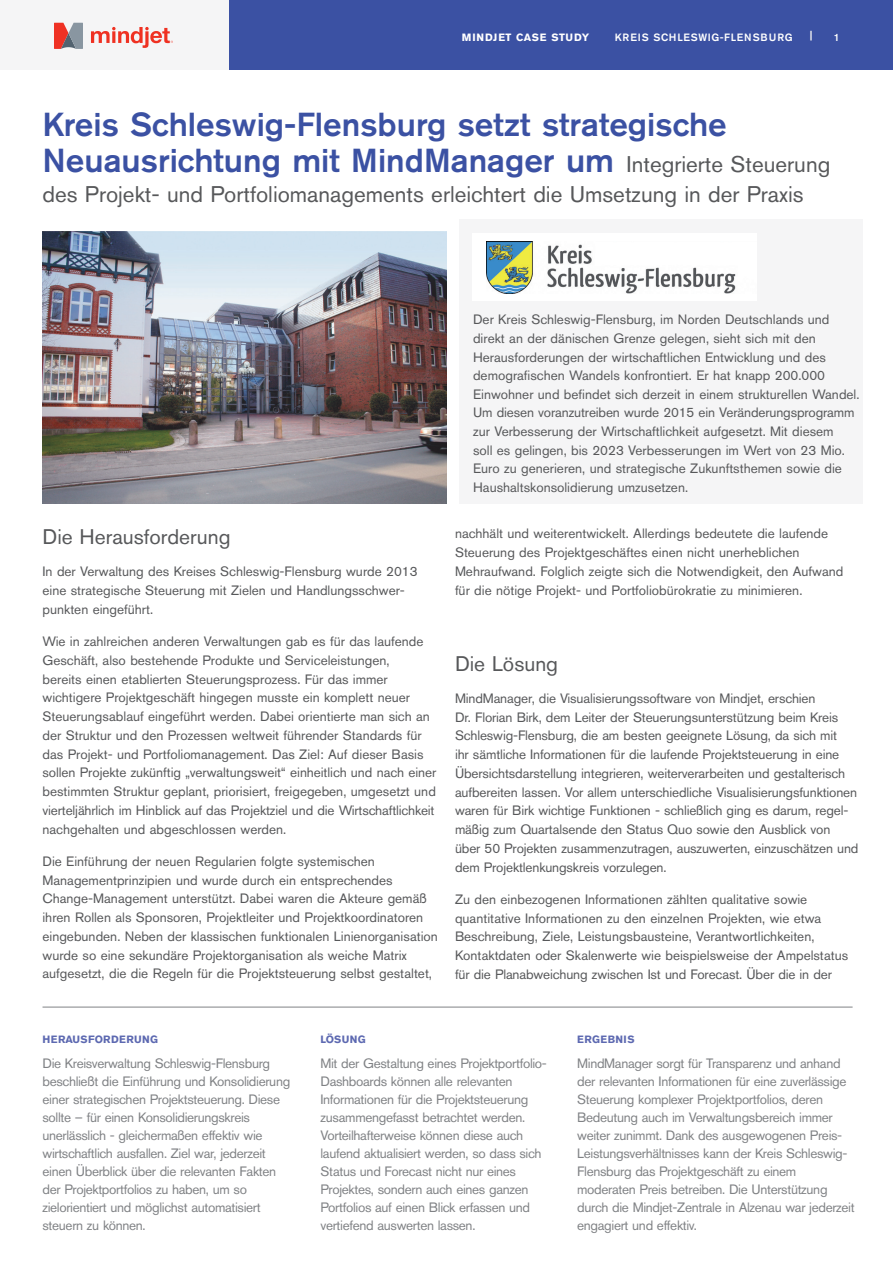
<style>
.page{position:relative;width:893px;height:1263px;background:#fff}
.page>*{position:absolute;margin:0;border:0;box-sizing:border-box;transform-origin:0 0}
.t1{font:500 33px/36px "Akzidenz Grotesk BE";color:#3b51a3}
.t2{font:22.5px "Akzidenz Grotesk BE";color:#57585a}
.t3{font:21px "Akzidenz Grotesk BE";color:#57585a}
.t4{font:13.5px/18.8px "Akzidenz Grotesk BE";color:#57585a}
.t5{font:13.5px/18px "Akzidenz Grotesk BE";letter-spacing:-.025em;color:#808285}
.t6{font:700 10.5px "Akzidenz Grotesk BE";letter-spacing:.04em;color:#5d69b1}
.t7{font:500 10.5px "Akzidenz Grotesk BE";letter-spacing:.08em;color:#fff}
.t8{font:700 10.5px "Akzidenz Grotesk BE";letter-spacing:.05em;color:#fff}
.t9{font:700 10.5px "Akzidenz Grotesk BE";color:#ececee}
.s1{font-weight:400;font-size:22.5px;color:#57585a}
</style>
<div class="page">
<div style="left:216px;top:0;width:677px;height:70px;background:#3b51a3"></div>
<div style="left:0;top:0;width:228px;height:70px;background:#f5f5f6"></div>
<svg style="left:54px;top:23px;width:29px;height:26px"></svg>
<svg style="left:91px;top:27px;width:82px;height:21px"></svg>
<div style="left:459px;top:219px;width:404px;height:285px;background:#f5f5f6"></div>
<img style="left:43px;top:232px;width:403px;height:272px">
<hr style="left:43px;top:1007px;width:810px;height:1px;background:#808285">
<div style="left:473px;top:233px;width:284px;height:68px;background:#fff"></div>
<img style="left:487px;top:242px;width:249px;height:51px">
<p class="t8" style="left:462px;top:31px;width:129px">MINDJET CASE STUDY</p>
<p class="t7" style="left:615px;top:31px;width:179px">KREIS SCHLESWIG-FLENSBURG</p>
<p class="t9" style="left:810px;top:30px;width:4px">|</p>
<p class="t7" style="left:834px;top:31px;width:7px">1</p>
<h1 class="t1" style="left:43px;top:106px;width:789px">Kreis Schleswig-Flensburg setzt strategische<br>Neuausrichtung mit MindManager um <span class="s1">Integrierte Steuerung</span></h1>
<h2 class="t2" style="left:43px;top:181px;width:762px">des Projekt- und Portfoliomanagements erleichtert die Umsetzung in der Praxis</h2>
<h3 class="t3" style="left:43px;top:524px;width:189px">Die Herausforderung</h3>
<p class="t4" style="left:43px;top:562px;width:377px">In der Verwaltung des Kreises Schleswig-Flensburg wurde 2013 eine strategische Steuerung mit Zielen und Handlungsschwer&shy;punkten eingeführt.</p>
<p class="t4" style="left:43px;top:632px;width:395px">Wie in zahlreichen anderen Verwaltungen gab es für das laufende Geschäft, also bestehende Produkte und Serviceleistungen,<br>bereits einen etablierten Steuerungsprozess. Für das immer wichtigere Projektgeschäft hingegen musste ein komplett neuer Steuerungsablauf eingeführt werden. Dabei orientierte man sich an der Struktur und den Prozessen weltweit führender Standards für das Projekt- und Portfoliomanagement. Das Ziel: Auf dieser Basis sollen Projekte zukünftig „verwaltungsweit“ einheitlich und nach einer bestimmten Struktur geplant, priorisiert, freigegeben, umgesetzt und vierteljährlich im Hinblick auf das Projektziel und die Wirtschaftlichkeit nachgehalten und abgeschlossen werden.</p>
<p class="t4" style="left:43px;top:852px;width:397px">Die Einführung der neuen Regularien folgte systemischen Managementprinzipien und wurde durch ein entsprechendes Change-Management unterstützt. Dabei waren die Akteure gemäß ihren Rollen als Sponsoren, Projektleiter und Projektkoordinatoren eingebunden. Neben der klassischen funktionalen Linienorganisation wurde so eine sekundäre Projektorganisation als weiche Matrix aufgesetzt, die die Regeln für die Projektsteuerung selbst gestaltet,</p>
<p class="t4" style="left:473px;top:310px;width:388px">Der Kreis Schleswig-Flensburg, im Norden Deutschlands und direkt an der dänischen Grenze gelegen, sieht sich mit den Herausforderungen der wirtschaftlichen Entwicklung und des demografischen Wandels konfrontiert. Er hat knapp 200.000<br>Einwohner und befindet sich derzeit in einem strukturellen Wandel.<br>Um diesen voranzutreiben wurde 2015 ein Veränderungsprogramm zur Verbesserung der Wirtschaftlichkeit aufgesetzt. Mit diesem<br>soll es gelingen, bis 2023 Verbesserungen im Wert von 23 Mio.<br>Euro zu generieren, und strategische Zukunftsthemen sowie die Haushaltskonsolidierung umzusetzen.</p>
<p class="t4" style="left:455px;top:524px;width:390px">nachhält und weiterentwickelt. Allerdings bedeutete die laufende Steuerung des Projektgeschäftes einen nicht unerheblichen Mehraufwand. Folglich zeigte sich die Notwendigkeit, den Aufwand für die nötige Projekt- und Portfoliobürokratie zu minimieren.</p>
<h3 class="t3" style="left:455px;top:651px;width:105px">Die Lösung</h3>
<p class="t4" style="left:455px;top:689px;width:405px">MindManager, die Visualisierungssoftware von Mindjet, erschien<br>Dr. Florian Birk, dem Leiter der Steuerungsunterstützung beim Kreis Schleswig-Flensburg, die am besten geeignete Lösung, da sich mit<br>ihr sämtliche Informationen für die laufende Projektsteuerung in eine Übersichtsdarstellung integrieren, weiterverarbeiten und gestalterisch aufbereiten lassen. Vor allem unterschiedliche Visualisierungsfunktionen waren für Birk wichtige Funktionen - schließlich ging es darum, regel&shy;mäßig zum Quartalsende den Status Quo sowie den Ausblick von über 50 Projekten zusammenzutragen, auszuwerten, einzuschätzen und dem Projektlenkungskreis vorzulegen.</p>
<p class="t4" style="left:455px;top:890px;width:395px">Zu den einbezogenen Informationen zählten qualitative sowie quantitative Informationen zu den einzelnen Projekten, wie etwa Beschreibung, Ziele, Leistungsbausteine, Verantwortlichkeiten, Kontaktdaten oder Skalenwerte wie beispielsweise der Ampelstatus für die Planabweichung zwischen Ist und Forecast. Über die in der</p>
<p class="t6" style="left:43px;top:1033px;width:117px">HERAUSFORDERUNG</p>
<p class="t5" style="left:43px;top:1054px;width:249px">Die Kreisverwaltung Schleswig-Flensburg beschließt die Einführung und Konsolidierung einer strategischen Projektsteuerung. Diese sollte – für einen Konsolidierungskreis unerlässlich - gleichermaßen effektiv wie wirtschaftlich ausfallen. Ziel war, jederzeit einen Überblick über die relevanten Fakten der Projektportfolios zu haben, um so zielorientiert und möglichst automatisiert steuern zu können.</p>
<p class="t6" style="left:320px;top:1033px;width:47px">LÖSUNG</p>
<p class="t5" style="left:320px;top:1054px;width:228px">Mit der Gestaltung eines Projektportfolio-Dashboards können alle relevanten Informationen für die Projektsteuerung zusammengefasst betrachtet werden.<br>Vorteilhafterweise können diese auch laufend aktualisiert werden, so dass sich Status und Forecast nicht nur eines Projektes, sondern auch eines ganzen Portfolios auf einen Blick erfassen und vertiefend auswerten lassen.</p>
<p class="t6" style="left:577px;top:1033px;width:59px">ERGEBNIS</p>
<p class="t5" style="left:577px;top:1054px;width:279px">MindManager sorgt für Transparenz und anhand der relevanten Informationen für eine zuverlässige Steuerung komplexer Projektportfolios, deren Bedeutung auch im Verwaltungsbereich immer weiter zunimmt. Dank des ausgewogenen Preis-Leistungsverhältnisses kann der Kreis Schleswig-Flensburg das Projektgeschäft zu einem moderaten Preis betreiben. Die Unterstützung durch die Mindjet-Zentrale in Alzenau war jederzeit engagiert und effektiv.</p>
</div>
